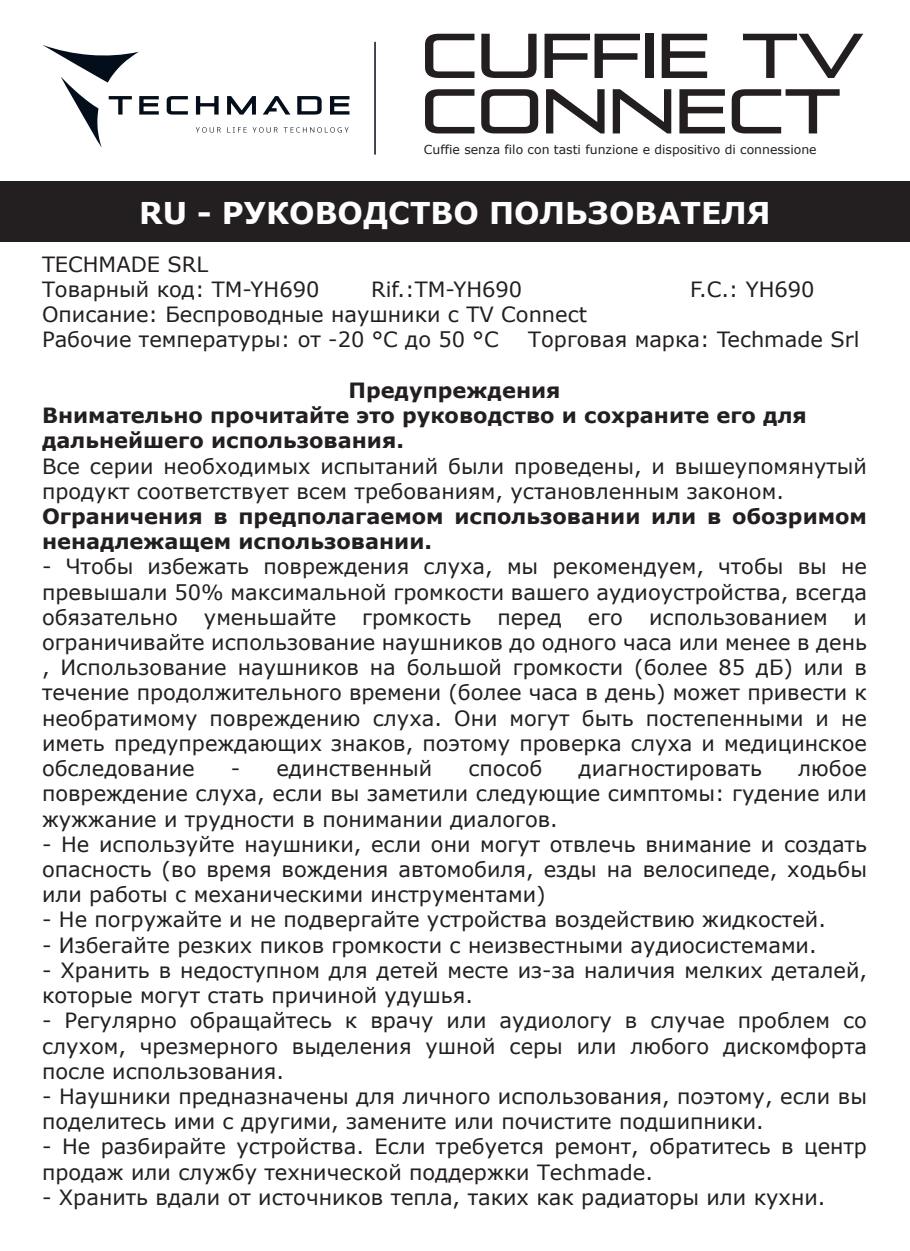
<style>
.page{position:relative;width:910px;height:1251px;background:#fff}
.page>*{position:absolute;margin:0;border:0;box-sizing:border-box;transform-origin:0 0}
.t1{font:62.7px/55.5px "Pirulen Rg";color:#231f20}
.t2{font:700 30px "Verdana";color:#fff}
.t3{font:21px/25.2px "Verdana";color:#231f20}
.t4{font:700 21px/25.2px "Verdana";color:#231f20}
.t5{font:12.3px "Verdana";color:#231f20}
</style>
<div class="page">
<div style="left:0;top:181px;width:910px;height:61px;background:#231f20"></div>
<svg style="left:196px;top:96px;width:23px;height:18px"></svg>
<svg style="left:227px;top:96px;width:29px;height:18px"></svg>
<svg style="left:330px;top:96px;width:19px;height:18px"></svg>
<svg style="left:167px;top:96px;width:21px;height:18px"></svg>
<svg style="left:297px;top:96px;width:25px;height:18px"></svg>
<svg style="left:263px;top:96px;width:27px;height:18px"></svg>
<svg style="left:227px;top:127px;width:20px;height:5px"></svg>
<svg style="left:196px;top:127px;width:25px;height:6px"></svg>
<svg style="left:253px;top:127px;width:25px;height:6px"></svg>
<svg style="left:284px;top:127px;width:65px;height:6px"></svg>
<svg style="left:42px;top:45px;width:117px;height:102px"></svg>
<hr style="left:374px;top:42px;width:2px;height:112px;background:#040e1b">
<h1 class="t1" style="left:421px;top:28px;width:443px">CUFFIE TV<br>CONNECT</h1>
<p class="t5" style="left:424px;top:142px;width:394px">Cuffie senza filo con tasti funzione e dispositivo di connessione</p>
<h2 class="t2" style="left:139px;top:193px;width:633px">RU - РУКОВОДСТВО ПОЛЬЗОВАТЕЛЯ</h2>
<p class="t3" style="left:42px;top:252px;width:279px">TECHMADE SRL<br>Товарный код: TM-YH690</p>
<p class="t3" style="left:371px;top:277px;width:153px">Rif.:TM-YH690</p>
<p class="t3" style="left:690px;top:277px;width:126px">F.C.: YH690</p>
<p class="t3" style="left:42px;top:302px;width:546px">Описание: Беспроводные наушники с TV Connect<br>Рабочие температуры: от -20 °С до 50 °С</p>
<p class="t3" style="left:528px;top:327px;width:333px">Торговая марка: Techmade Srl</p>
<p class="t4" style="left:42px;top:378px;width:766px;text-indent:306px">Предупреждения<br>Внимательно прочитайте это руководство и сохраните его для дальнейшего использования.</p>
<p class="t3" style="left:42px;top:453px;width:826px">Все серии необходимых испытаний были проведены, и вышеупомянутый продукт соответствует всем требованиям, установленным законом.</p>
<p class="t4" style="left:42px;top:504px;width:827px">Ограничения в предполагаемом использовании или в обозримом ненадлежащем использовании.</p>
<p class="t3" style="left:42px;top:554px;width:827px;text-align:justify">- Чтобы избежать повреждения слуха, мы рекомендуем, чтобы вы не превышали 50% максимальной громкости вашего аудиоустройства, всегда обязательно уменьшайте громкость перед его использованием и ограничивайте использование наушников до одного часа или менее в день , Использование наушников на большой громкости (более 85 дБ) или в течение продолжительного времени (более часа в день) может привести к необратимому повреждению слуха. Они могут быть постепенными и не иметь предупреждающих знаков, поэтому проверка слуха и медицинское обследование</p>
<p class="t3" style="left:42px;top:756px;width:827px;text-align:justify;text-indent:756px">любое повреждение слуха, если вы заметили следующие симптомы: гудение или жужжание и трудности в понимании диалогов.</p>
<p class="t3" style="left:42px;top:831px;width:827px;text-align:justify">- Не используйте наушники, если они могут отвлечь внимание и создать опасность (во время вождения автомобиля, езды на велосипеде, ходьбы или работы с механическими инструментами)</p>
<p class="t3" style="left:42px;top:907px;width:785px">- Не погружайте и не подвергайте устройства воздействию жидкостей.</p>
<p class="t3" style="left:42px;top:932px;width:776px">- Избегайте резких пиков громкости с неизвестными аудиосистемами.</p>
<p class="t3" style="left:42px;top:957px;width:827px">- Хранить в недоступном для детей месте из-за наличия мелких деталей, которые могут стать причиной удушья.</p>
<p class="t3" style="left:42px;top:1008px;width:827px;text-align:justify">- Регулярно обращайтесь к врачу или аудиологу в случае проблем со слухом, чрезмерного выделения ушной серы или любого дискомфорта после использования.</p>
<p class="t3" style="left:42px;top:1083px;width:826px">- Наушники предназначены для личного использования, поэтому, если вы поделитесь ими с другими, замените или почистите подшипники.</p>
<p class="t3" style="left:42px;top:1134px;width:827px">- Не разбирайте устройства. Если требуется ремонт, обратитесь в центр продаж или службу технической поддержки Techmade.</p>
<p class="t3" style="left:42px;top:1184px;width:785px">- Хранить вдали от источников тепла, таких как радиаторы или кухни.</p>
<p class="t3" style="left:231px;top:756px;width:203px">- единственный</p>
<p class="t3" style="left:468px;top:756px;width:76px">способ</p>
<p class="t3" style="left:579px;top:756px;width:185px">диагностировать</p>
</div>
